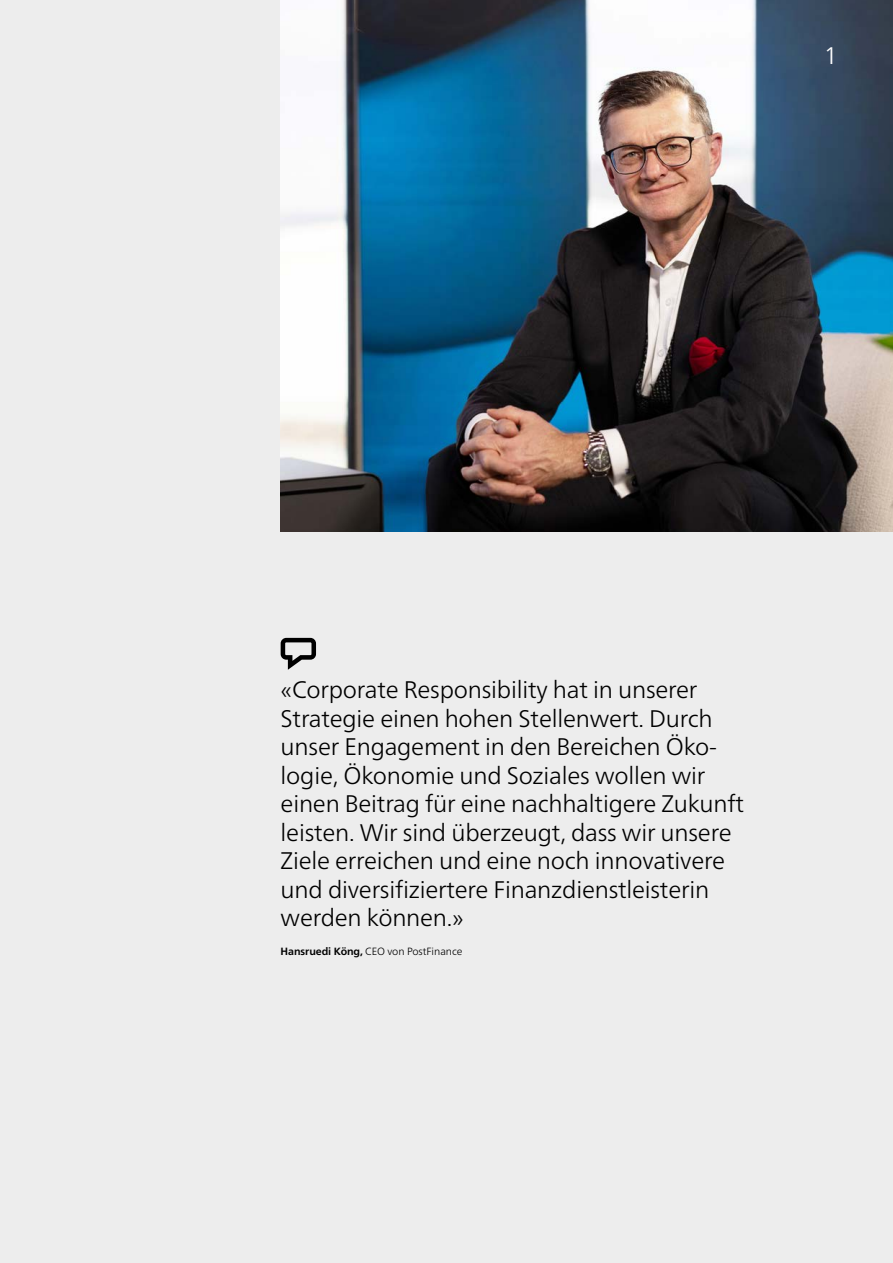
<style>
.page{position:relative;width:893px;height:1263px;background:#ededed}
.page>*{position:absolute;margin:0;border:0;box-sizing:border-box;transform-origin:0 0}
.t1{font:300 24px/28.5px "Frutiger Neue LT Pro";letter-spacing:-.01em;color:#000}
.t2{font:300 24px "Frutiger Neue LT Pro";color:#fff}
.t3{font:300 10.5px "Frutiger Neue LT Pro";letter-spacing:-.005em;color:#000}
.s1{font-weight:700}
</style>
<div class="page">
<img style="left:281px;top:0;width:612px;height:531px">
<svg style="left:281px;top:638px;width:35px;height:32px"></svg>
<p class="t2" style="left:824px;top:41px;width:15px">1</p>
<p class="t1" style="left:281px;top:676px;width:465px">«Corporate Responsibility hat in unserer Strategie einen hohen Stellenwert. Durch unser Engagement in den Bereichen Öko&shy;logie, Ökonomie und Soziales wollen wir einen Beitrag für eine nachhaltigere Zukunft leisten. Wir sind überzeugt, dass wir unsere Ziele erreichen und eine noch innovativere und diversifiziertere Finanzdienstleisterin werden können.»</p>
<p class="t3" style="left:281px;top:945px;width:183px"><span class="s1">Hansruedi Köng,</span> CEO von PostFinance</p>
</div>
